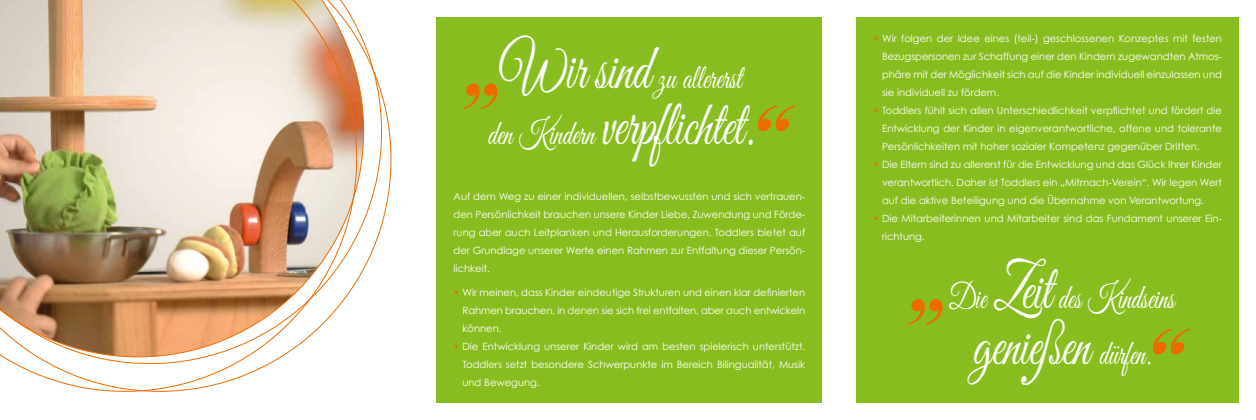
<style>
.page{position:relative;width:1256px;height:420px;background:#fff}
.page>*{position:absolute;margin:0;border:0;box-sizing:border-box;transform-origin:0 0}
.t1{font:150px "Great Vibes";color:#ed6c00}
.t2{font:65px "Great Vibes";color:#fff;scale:.75 1}
.t3{font:35px "Great Vibes";color:#fff;scale:.75 1}
.t4{font:10px/18px "Century Gothic";color:#fff;text-align:justify}
.s1{font-size:65px}
.s2{font-size:35px}
.s3{color:#ed6c00}
</style>
<div class="page">
<div style="left:856px;top:17px;width:383px;height:386px;background:#88bd1f"></div>
<div style="left:437px;top:17px;width:385px;height:386px;background:#88bd1f"></div>
<img style="left:0;top:0;width:391px;height:391px">
<h3 class="t3" style="left:500px;top:58px;width:323px"><span class="s1">Wir sind</span> zu allererst</h3>
<h2 class="t2" style="left:488px;top:88px;width:357px"><span class="s2">den Kindern</span> verpflichtet.</h2>
<h1 class="t1" style="left:439px;top:63px;width:60px">”</h1>
<h1 class="t1" style="left:751px;top:87px;width:47px">“</h1>
<p class="t4" style="left:454px;top:187px;width:353px">Auf dem Weg zu einer individuellen, selbstbewussten und sich vertrauen&shy;den Persönlichkeit brauchen unsere Kinder Liebe, Zuwendung und Förde&shy;rung aber auch Leitplanken und Herausforderungen. Toddlers bietet auf der Grundlage unserer Werte einen Rahmen zur Entfaltung dieser Persön&shy;lichkeit.</p>
<p class="t4" style="left:462px;top:283px;width:344px;text-indent:-9px"><span class="s3">•</span> Wir meinen, dass Kinder eindeutige Strukturen und einen klar definierten Rahmen brauchen, in denen sie sich frei entfalten, aber auch entwickeln können.</p>
<p class="t4" style="left:462px;top:337px;width:344px;text-indent:-9px"><span class="s3">•</span> Die Entwicklung unserer Kinder wird am besten spielerisch unterstützt.<br>Toddlers setzt besondere Schwerpunkte im Bereich Bilingualität, Musik und Bewegung.</p>
<p class="t4" style="left:882px;top:29px;width:341px;text-indent:-9px"><span class="s3">•</span> Wir folgen der Idee eines (teil-) geschlossenen Konzeptes mit festen Bezugspersonen zur Schaffung einer den Kindern zugewandten Atmos&shy;phäre mit der Möglichkeit sich auf die Kinder individuell einzulassen und sie individuell zu fördern.</p>
<p class="t4" style="left:882px;top:101px;width:341px;text-indent:-9px"><span class="s3">•</span> Toddlers fühlt sich allen Unterschiedlichkeit verpflichtet und fördert die Entwicklung der Kinder in eigenverantwortliche, offene und tolerante Persönlichkeiten mit hoher sozialer Kompetenz gegenüber Dritten.</p>
<p class="t4" style="left:882px;top:155px;width:341px;text-indent:-9px"><span class="s3">•</span> Die Eltern sind zu allererst für die Entwicklung und das Glück Ihrer Kinder verantwortlich. Daher ist Toddlers ein „Mitmach-Verein“. Wir legen Wert auf die aktive Beteiligung und die Übernahme von Verantwortung.</p>
<p class="t4" style="left:882px;top:209px;width:341px;text-indent:-9px"><span class="s3">•</span> Die Mitarbeiterinnen und Mitarbeiter sind das Fundament unserer Ein&shy;richtung.</p>
<h3 class="t3" style="left:949px;top:278px;width:302px">Die <span class="s1">Zeit</span> des Kindseins</h3>
<h2 class="t2" style="left:973px;top:308px;width:239px">genießen <span class="s2">dürfen.</span></h2>
<h1 class="t1" style="left:884px;top:278px;width:60px">”</h1>
<h1 class="t1" style="left:1146px;top:310px;width:47px">“</h1>
</div>
